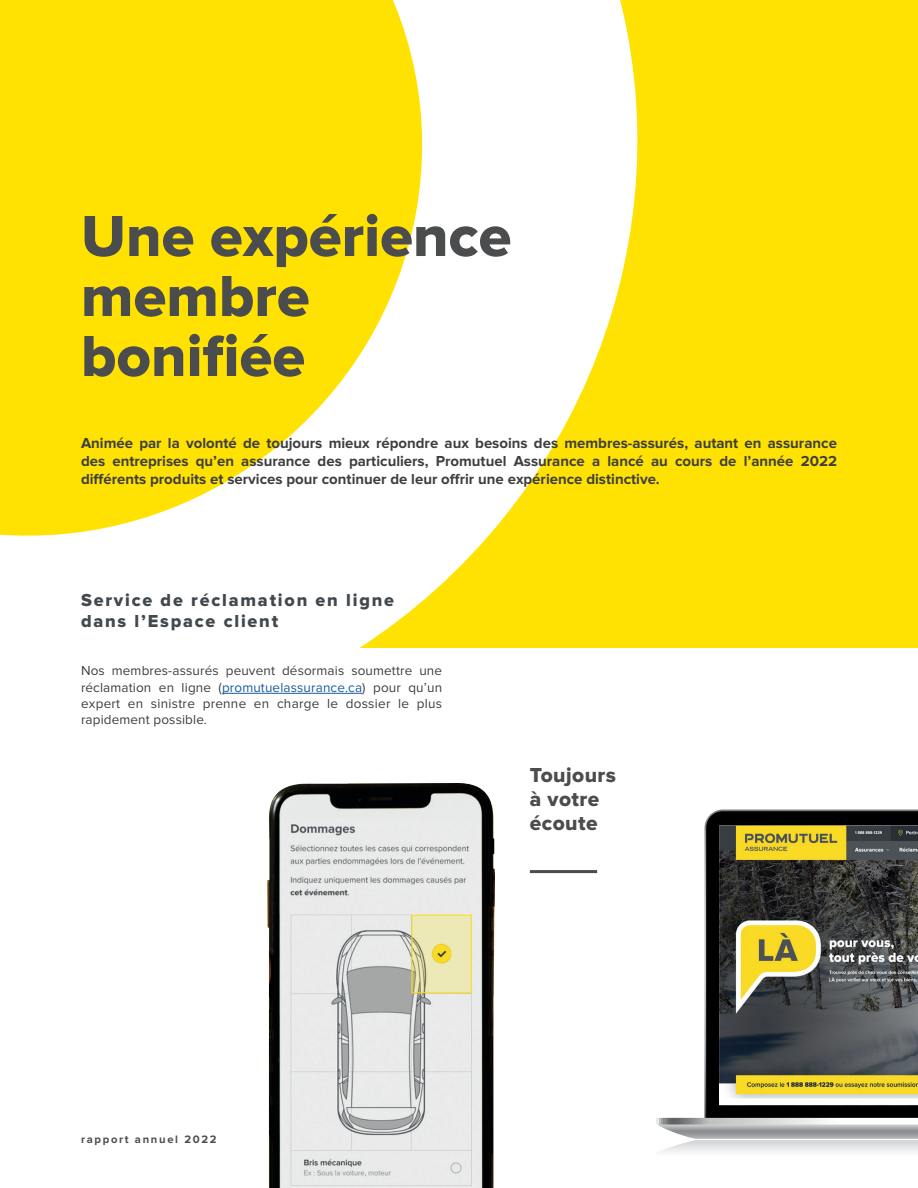
<style>
.page{position:relative;width:918px;height:1188px;background:#fff}
.page>*{position:absolute;margin:0;border:0;box-sizing:border-box;transform-origin:0 0}
.t1{font:60px/60px "Proxima Nova Extrabld";color:#4b4c4d}
.t2{font:21px/24px "Proxima Nova Extrabld";letter-spacing:.02em;color:#4b4c4d}
.t3{font:18px/21px "Proxima Nova Extrabld";letter-spacing:.1em;color:#41494e}
.t4{font:700 15px/18px "Proxima Nova";color:#3e3e3f;text-align:justify}
.t5{font:13.5px/16.5px "Proxima Nova";letter-spacing:.02em;color:#3e3e3f;text-align:justify}
.t6{font:700 11.25px "Proxima Nova";letter-spacing:.15em;color:#4b4c4d}
.s1{color:#175d9e}
</style>
<div class="page">
<div style="left:0;top:0;width:918px;height:648px;background:#ffe201"></div>
<svg style="left:0;top:0;width:638px;height:648px"></svg>
<hr style="left:530px;top:870px;width:67px;height:3px;background:#4b4c4d">
<hr style="left:222px;top:693px;width:140px;height:1px;background:#175d9e">
<svg style="left:706px;top:811px;width:212px;height:307px;background:#040405"></svg>
<svg style="left:656px;top:1118px;width:262px;height:34px"></svg>
<div style="left:719px;top:825px;width:199px;height:280px;background:#fff"></div>
<img style="left:719px;top:825px;width:199px;height:274px">
<img style="left:267px;top:783px;width:228px;height:405px">
<h1 class="t1" style="left:81px;top:208px;width:432px">Une expérience membre bonifiée</h1>
<p class="t4" style="left:81px;top:434px;width:758px">Animée par la volonté de toujours mieux répondre aux besoins des membres-assurés, autant en assurance des entreprises qu’en assurance des particuliers, Promutuel Assurance a lancé au cours de l’année 2022 différents produits et services pour continuer de leur offrir une expérience distinctive.</p>
<p class="t3" style="left:81px;top:590px;width:315px">Service de réclamation en ligne dans l’Espace client</p>
<p class="t5" style="left:81px;top:662px;width:363px">Nos membres-assurés peuvent désormais soumettre une réclamation en ligne (<span class="s1">promutuelassurance.ca</span>) pour qu’un expert en sinistre prenne en charge le dossier le plus rapidement possible.</p>
<h2 class="t2" style="left:530px;top:763px;width:88px">Toujours à votre écoute</h2>
<p class="t6" style="left:81px;top:1133px;width:137px">rapport annuel 2022</p>
</div>
